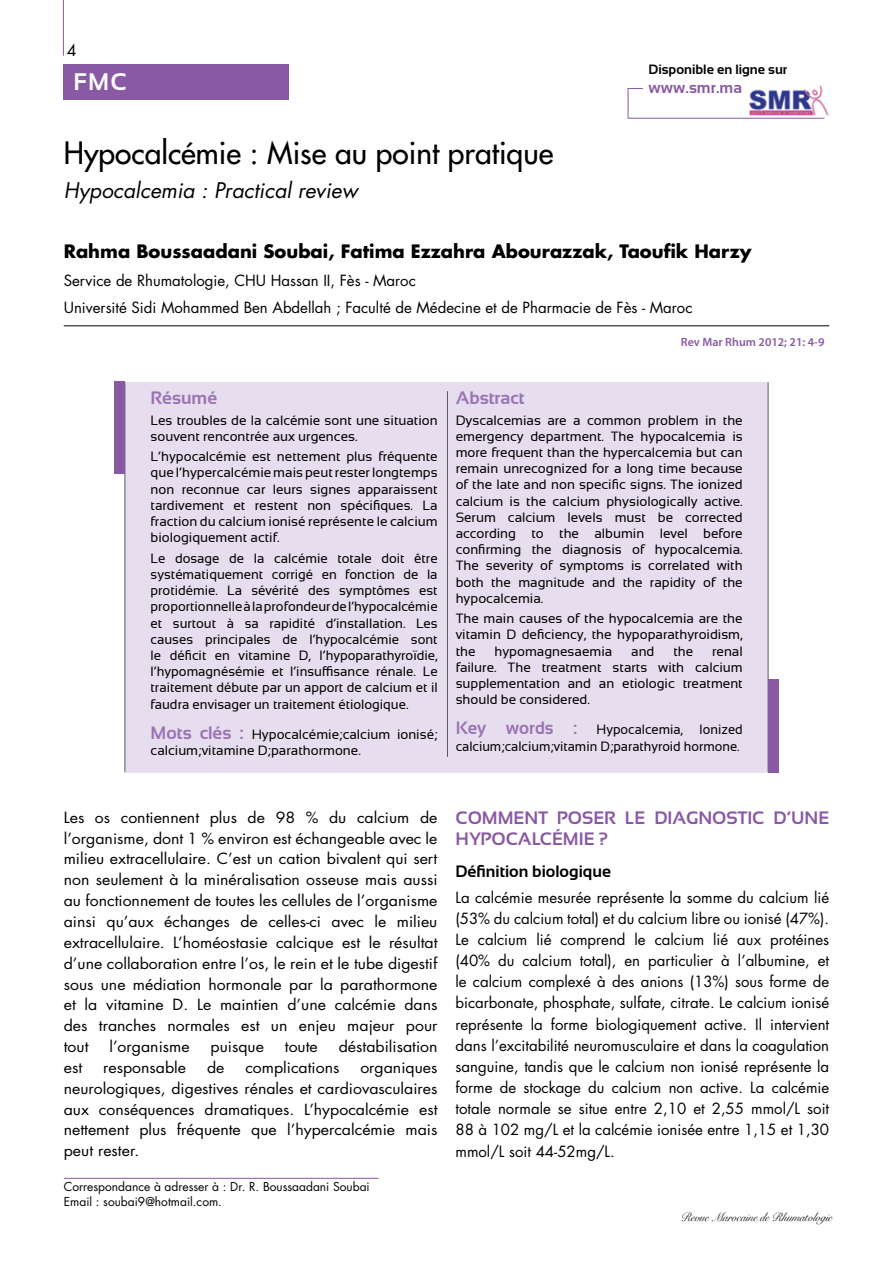
<style>
.page{position:relative;width:893px;height:1263px;background:#fff}
.page>*{position:absolute;margin:0;border:0;box-sizing:border-box;transform-origin:0 0}
.t1{font:30px "Futura";color:#000}
.t2{font:700 24px "Sansation";color:#fff}
.t3{font:italic 21px "Futura";color:#000}
.t4{font:700 18px "Futura";color:#000}
.t5{font:700 18px/21.1px "Sansation";color:#8a59a4}
.t6{font:700 18px "Sansation";color:#9b74b3}
.t7{font:700 16.5px "Sansation";color:#000}
.t8{font:700 15.75px "Sansation";color:#8a59a4}
.t9{font:15.75px "Futura";color:#000}
.t10{font:15px/20.9px "Futura";color:#000;text-align:justify;scale:1.06 1}
.t11{font:15px/21.1px "Futura";color:#000;text-align:justify}
.t12{font:13.5px/16.2px "Sansation";color:#000;text-align:justify}
.t13{font:13.5px/16.2px "Sansation";color:#000;scale:.96 1}
.t14{font:700 13.5px "Sansation";color:#000}
.t15{font:12px/15px "Futura";color:#000}
.t16{font:12px "Judith";color:#000}
.t17{font:600 12px "Myriad Pro";color:#8a59a4}
.s1{font-weight:700;font-size:18px;color:#9b74b3}
</style>
<div class="page">
<div style="left:64px;top:64px;width:225px;height:35px;background:#8a59a4"></div>
<hr style="left:63px;top:0;width:1px;height:56px;background:#8a59a4">
<img style="left:819px;top:85px;width:10px;height:31px">
<svg style="left:628px;top:88px;width:197px;height:31px"></svg>
<hr style="left:64px;top:326px;width:765px;height:1px;background:#000">
<hr style="left:64px;top:1178px;width:314px;height:1px;background:#8a59a4">
<div style="left:125px;top:382px;width:643px;height:390px;background:#e6deee"></div>
<hr style="left:447px;top:391px;width:1px;height:366px;background:#58595b">
<hr style="left:768px;top:382px;width:1px;height:390px;background:#58595b">
<div style="left:768px;top:679px;width:10px;height:94px;background:#8a59a4"></div>
<hr style="left:125px;top:382px;width:1px;height:390px;background:#58595b">
<div style="left:115px;top:382px;width:10px;height:92px;background:#8a59a4"></div>
<p class="t9" style="left:67px;top:40px;width:11px">4</p>
<h2 class="t2" style="left:73px;top:68px;width:55px">FMC</h2>
<p class="t14" style="left:649px;top:61px;width:140px">Disponible en ligne sur</p>
<p class="t8" style="left:649px;top:78px;width:95px">www.smr.ma</p>
<h1 class="t1" style="left:64px;top:134px;width:491px">Hypocalcémie : Mise au point pratique</h1>
<h3 class="t3" style="left:64px;top:177px;width:295px">Hypocalcemia : Practical review</h3>
<h3 class="t4" style="left:64px;top:239px;width:689px">Rahma Boussaadani Soubai, Fatima Ezzahra Abourazzak, Taoufik Harzy</h3>
<p class="t11" style="left:64px;top:266px;width:630px;line-height:27.3px">Service de Rhumatologie, CHU Hassan II, Fès - Maroc<br>Université Sidi Mohammed Ben Abdellah ; Faculté de Médecine et de Pharmacie de Fès - Maroc</p>
<p class="t17" style="left:681px;top:335px;width:145px">Rev Mar Rhum 2012; 21: 4-9</p>
<h3 class="t6" style="left:151px;top:388px;width:68px">Résumé</h3>
<p class="t12" style="left:151px;top:412px;width:289px">Les troubles de la calcémie sont une situation souvent rencontrée aux urgences.</p>
<p class="t12" style="left:151px;top:448px;width:289px">L’hypocalcémie est nettement plus fréquente que l’hypercalcémie mais peut rester longtemps non reconnue car leurs signes apparaissent tardivement et restent non spécifiques. La fraction du calcium ionisé représente le calcium biologiquement actif.</p>
<p class="t12" style="left:151px;top:550px;width:289px">Le dosage de la calcémie totale doit être systématiquement corrigé en fonction de la protidémie. La sévérité des symptômes est proportionnelle à la profondeur de l’hypocalcémie et surtout à sa rapidité d’installation. Les causes principales de l’hypocalcémie sont le déficit en vitamine D, l’hypoparathyroïdie, l’hypomagnésémie et l’insuffisance rénale. Le traitement débute par un apport de calcium et il faudra envisager un traitement étiologique.</p>
<p class="t12" style="left:151px;top:726px;width:289px"><span class="s1">Mots clés :</span> Hypocalcémie;calcium ionisé; calcium;vitamine D;parathormone.</p>
<h3 class="t6" style="left:456px;top:388px;width:71px">Abstract</h3>
<p class="t12" style="left:456px;top:412px;width:289px">Dyscalcemias are a common problem in the emergency department. The hypocalcemia is more frequent than the hypercalcemia but can remain unrecognized for a long time because of the late and non specific signs. The ionized calcium is the calcium physiologically active.<br>Serum calcium levels must be corrected according to the albumin level before confirming the diagnosis of hypocalcemia.<br>The severity of symptoms is correlated with both the magnitude and the rapidity of the hypocalcemia.</p>
<p class="t12" style="left:456px;top:610px;width:289px">The main causes of the hypocalcemia are the vitamin D deficiency, the hypoparathyroidism, the</p>
<p class="t12" style="left:456px;top:643px;width:289px;text-indent:256px">renal failure. The treatment starts with calcium supplementation and an etiologic treatment should be considered.</p>
<p class="t13" style="left:456px;top:722px;width:300px"><span class="s1">Key words :</span> Hypocalcemia, Ionized calcium;calcium;vitamin D;parathyroid hormone.</p>
<p class="t12" style="left:494px;top:643px;width:119px">hypomagnesaemia</p>
<p class="t12" style="left:631px;top:643px;width:25px">and</p>
<p class="t12" style="left:673px;top:643px;width:21px">the</p>
<p class="t10" style="left:64px;top:807px;width:354px">Les os contiennent plus de 98 % du calcium de l’organisme, dont 1 % environ est échangeable avec le milieu extracellulaire. C’est un cation bivalent qui sert non seulement à la minéralisation osseuse mais aussi au fonctionnement de toutes les cellules de l’organisme ainsi qu’aux échanges de celles-ci avec le milieu extracellulaire. L’homéostasie calcique est le résultat d’une collaboration entre l’os, le rein et le tube digestif sous une médiation hormonale par la parathormone et la vitamine D. Le maintien d’une calcémie dans des tranches normales est un enjeu majeur pour tout</p>
<p class="t10" style="left:109px;top:1036px;width:77px">l’organisme</p>
<p class="t10" style="left:211px;top:1036px;width:52px">puisque</p>
<p class="t10" style="left:285px;top:1036px;width:33px">toute</p>
<p class="t10" style="left:339px;top:1036px;width:95px">déstabilisation</p>
<p class="t10" style="left:64px;top:1057px;width:19px">est</p>
<p class="t10" style="left:103px;top:1057px;width:80px">responsable</p>
<p class="t10" style="left:207px;top:1057px;width:18px">de</p>
<p class="t10" style="left:245px;top:1057px;width:90px">complications</p>
<p class="t10" style="left:64px;top:1057px;width:354px;text-indent:297px">organiques neurologiques, digestives rénales et cardiovasculaires aux conséquences dramatiques. L’hypocalcémie est nettement plus fréquente que l’hypercalcémie mais peut rester.</p>
<p class="t15" style="left:64px;top:1179px;width:307px">Correspondance à adresser à : Dr. R. Boussaadani Soubai<br>Email : soubai9@hotmail.com.</p>
<h3 class="t5" style="left:455px;top:807px;width:375px">Comm ent poser le diagnostic d’une hypocalcémie ?</h3>
<p class="t7" style="left:455px;top:862px;width:157px">Définition biologique</p>
<p class="t11" style="left:455px;top:887px;width:375px">La calcémie mesurée représente la somme du calcium lié (53% du calcium total) et du calcium libre ou ionisé (47%).<br>Le calcium lié comprend le calcium lié aux protéines (40% du calcium total), en particulier à l’albumine, et le calcium complexé à des anions (13%) sous forme de bicarbonate, phosphate, sulfate, citrate. Le calcium ionisé représente la forme biologiquement active. Il intervient dans l’excitabilité neuromusculaire et dans la coagulation sanguine, tandis que le calcium non ionisé représente la forme de stockage du calcium non active. La calcémie totale normale se situe entre 2,10 et 2,55 mmol/L soit 88 à 102 mg/L et la calcémie ionisée entre 1,15 et 1,30 mmol/L soit 44-52mg/L.</p>
<p class="t16" style="left:681px;top:1210px;width:153px">Revue Marocaine de Rhumatologie</p>
</div>
